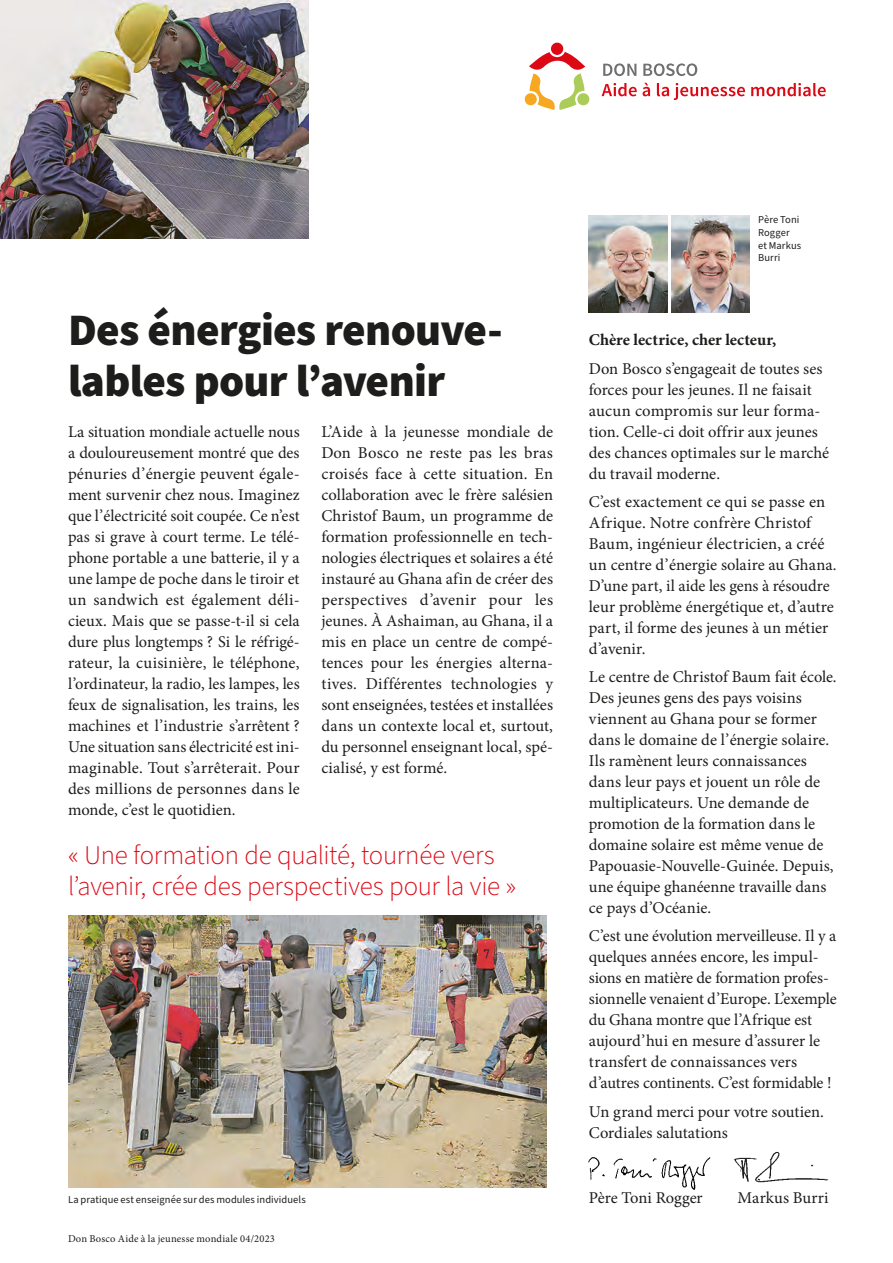
<style>
.page{position:relative;width:893px;height:1263px;background:#fff}
.page>*{position:absolute;margin:0;border:0;box-sizing:border-box;transform-origin:0 0}
.t1{font:900 45px/51px "Source Sans Pro";letter-spacing:-.015em;color:#1d1d1b}
.t2{font:300 27px/31.5px "Source Sans Pro";letter-spacing:-.01em;color:#dc0814}
.t3{font:16.5px/21px "Minion Pro";color:#1d1d1b}
.t4{font:700 16.5px "Minion Pro";color:#1d1d1b}
.t5{font:10.5px/12.6px "Source Sans Pro";letter-spacing:.005em;color:#1d1d1b}
.t6{font:10.5px "Minion Pro";letter-spacing:.015em;color:#1d1d1b}
</style>
<div class="page">
<img style="left:0;top:0;width:308px;height:238px">
<img style="left:589px;top:215px;width:78px;height:98px">
<img style="left:671px;top:215px;width:79px;height:98px">
<img style="left:588px;top:1157px;width:123px;height:33px">
<img style="left:734px;top:1151px;width:95px;height:32px">
<img style="left:68px;top:915px;width:479px;height:272px">
<svg style="left:603px;top:63px;width:33px;height:13px"></svg>
<svg style="left:643px;top:63px;width:54px;height:13px"></svg>
<svg style="left:602px;top:83px;width:35px;height:13px"></svg>
<svg style="left:643px;top:83px;width:7px;height:13px"></svg>
<svg style="left:657px;top:83px;width:88px;height:17px"></svg>
<svg style="left:751px;top:83px;width:75px;height:13px"></svg>
<div style="left:551px;top:43px;width:12px;height:12px;background:#dc0814;border-radius:50%"></div>
<svg style="left:524px;top:52px;width:66px;height:58px"></svg>
<p class="t1" style="left:68px;top:306px;width:436px">Des énergies renouve&shy;lables pour lʼavenir</p>
<p class="t3" style="left:321px;top:421px;width:233px;text-align:justify">L’Aide à la jeunesse mondiale de Don Bosco ne reste pas les bras croisés face à cette situation. En collaboration avec le frère salésien Christof Baum, un programme de formation professionnelle en tech&shy;nologies électriques et solaires a été instauré au Ghana afin de créer des perspectives d’avenir pour les jeunes. À Ashaiman, au Ghana, il a mis en place un centre de compé&shy;tences pour les énergies alterna&shy;tives. Différentes technologies y sont enseignées, testées et installées dans un contexte local et, surtout, du personnel enseignant local, spé&shy;cialisé, y est formé.</p>
<p class="t3" style="left:68px;top:421px;width:233px;text-align:justify">La situation mondiale actuelle nous a douloureusement montré que des pénuries d’énergie peuvent égale&shy;ment survenir chez nous. Imaginez que l’électricité soit coupée. Ce n’est pas si grave à court terme. Le télé&shy;phone portable a une batterie, il y a une lampe de poche dans le tiroir et un sandwich est également déli&shy;cieux. Mais que se passe-t-il si cela dure plus longtemps ? Si le réfrigé&shy;rateur, la cuisinière, le téléphone, l’ordinateur, la radio, les lampes, les feux de signalisation, les trains, les machines et l’industrie s’arrêtent ?<br>Une situation sans électricité est ini&shy;maginable. Tout s’arrêterait. Pour des millions de personnes dans le monde, c’est le quotidien.</p>
<p class="t2" style="left:68px;top:840px;width:450px">« Une formation de qualité, tournée vers lʼavenir, crée des perspectives pour la vie »</p>
<p class="t5" style="left:68px;top:1194px;width:239px">La pratique est enseignée sur des modules individuels</p>
<p class="t6" style="left:68px;top:1231px;width:208px">Don Bosco Aide à la jeunesse mondiale 04/2023</p>
<p class="t5" style="left:758px;top:214px;width:44px">Père Toni<br>Rogger et Markus<br>Burri</p>
<p class="t4" style="left:589px;top:328px;width:189px">Chère lectrice, cher lecteur,</p>
<p class="t3" style="left:589px;top:358px;width:242px">Don Bosco s’engageait de toutes ses forces pour les jeunes. Il ne faisait aucun compromis sur leur forma&shy;tion. Celle-ci doit offrir aux jeunes des chances optimales sur le marché du travail moderne.</p>
<p class="t3" style="left:589px;top:491px;width:249px">C’est exactement ce qui se passe en Afrique. Notre confrère Christof Baum, ingénieur électricien, a créé un centre d’énergie solaire au Ghana.<br>D’une part, il aide les gens à résoudre leur problème énergétique et, d’autre part, il forme des jeunes à un métier d’avenir.</p>
<p class="t3" style="left:589px;top:666px;width:249px">Le centre de Christof Baum fait école.<br>Des jeunes gens des pays voisins viennent au Ghana pour se former dans le domaine de l’énergie solaire.<br>Ils ramènent leurs connaissances dans leur pays et jouent un rôle de multiplicateurs. Une demande de promotion de la formation dans le domaine solaire est même venue de Papouasie-Nouvelle-Guinée. Depuis, une équipe ghanéenne travaille dans ce pays d’Océanie.</p>
<p class="t3" style="left:589px;top:926px;width:249px">C’est une évolution merveilleuse. Il y a quelques années encore, les impul&shy;sions en matière de formation profes&shy;sionnelle venaient d’Europe. L’exemple du Ghana montre que l’Afrique est aujourd’hui en mesure d’assurer le transfert de connaissances vers d’autres continents. C’est formidable !</p>
<p class="t3" style="left:589px;top:1101px;width:237px">Un grand merci pour votre soutien.<br>Cordiales salutations</p>
<p class="t3" style="left:589px;top:1187px;width:115px">Père Toni Rogger</p>
<p class="t3" style="left:737px;top:1187px;width:93px">Markus Burri</p>
</div>
